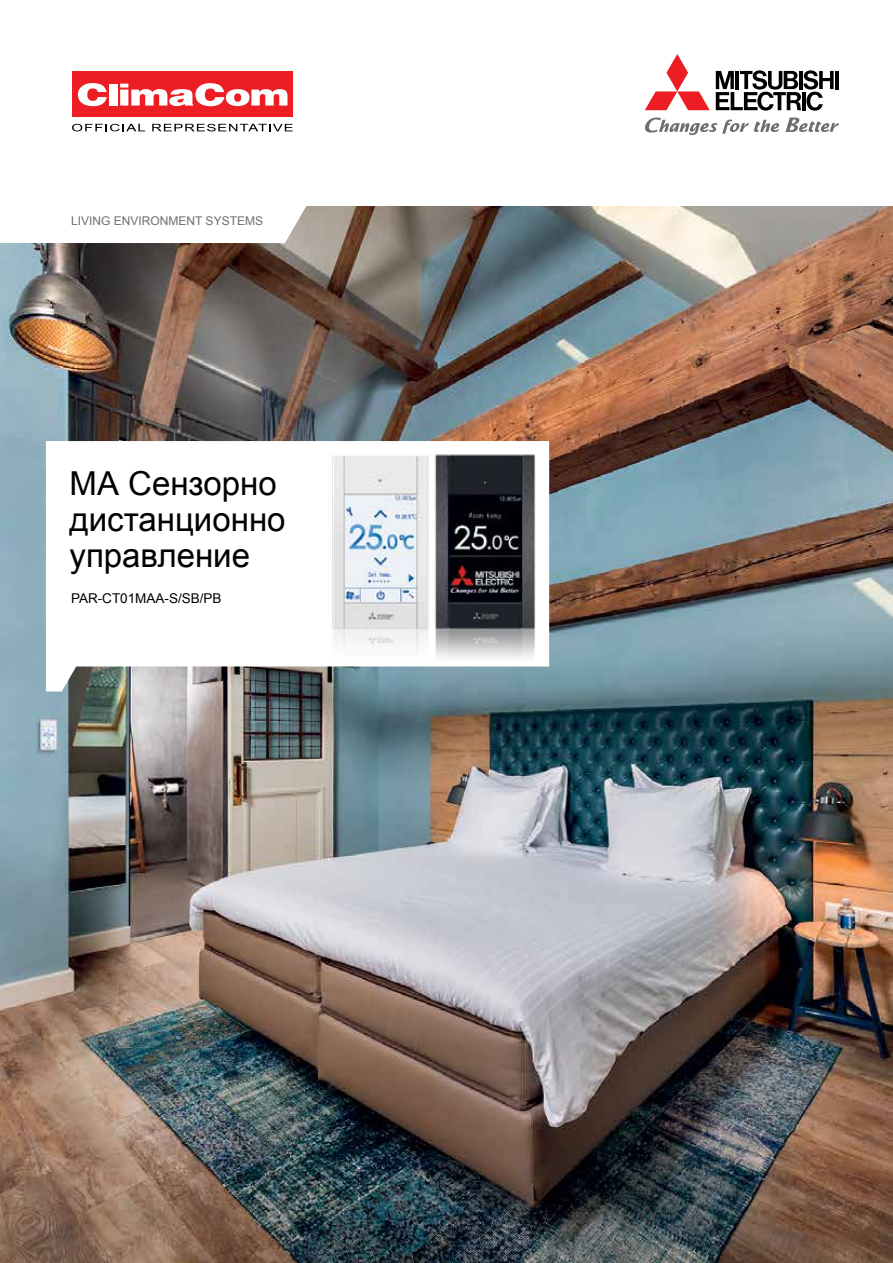
<style>
.page{position:relative;width:893px;height:1263px;background:#fff}
.page>*{position:absolute;margin:0;border:0;box-sizing:border-box;transform-origin:0 0}
.t1{font:33px/36px "Arial";color:#000}
.t2{font:13.5px "Arial";color:#000}
.t3{font:12px "Arial";color:#6d6e71}
</style>
<div class="page">
<img style="left:0;top:207px;width:893px;height:1056px">
<svg style="left:46px;top:441px;width:503px;height:250px"></svg>
<svg style="left:0;top:206px;width:308px;height:37px"></svg>
<svg style="left:786px;top:118px;width:53px;height:14px"></svg>
<svg style="left:645px;top:117px;width:134px;height:18px"></svg>
<svg style="left:645px;top:54px;width:65px;height:56px"></svg>
<hr style="left:835px;top:71px;width:4px;height:18px;background:#000">
<svg style="left:716px;top:70px;width:118px;height:41px"></svg>
<div style="left:72px;top:71px;width:221px;height:46px;background:#ed1d24"></div>
<svg style="left:78px;top:83px;width:29px;height:23px"></svg>
<div style="left:109px;top:84px;width:8px;height:22px;background:#fff"></div>
<svg style="left:120px;top:83px;width:167px;height:23px"></svg>
<svg style="left:72px;top:124px;width:73px;height:7px"></svg>
<svg style="left:152px;top:124px;width:141px;height:7px"></svg>
<img style="left:450px;top:439px;width:107px;height:230px">
<img style="left:311px;top:439px;width:139px;height:230px">
<p class="t3" style="left:71px;top:213px;width:193px">LIVING ENVIRONMENT SYSTEMS</p>
<p class="t1" style="left:70px;top:466px;width:217px">МА Сензорно дистанционно управление</p>
<p class="t2" style="left:71px;top:589px;width:152px">PAR-CT01MAA-S/SB/PB</p>
</div>
